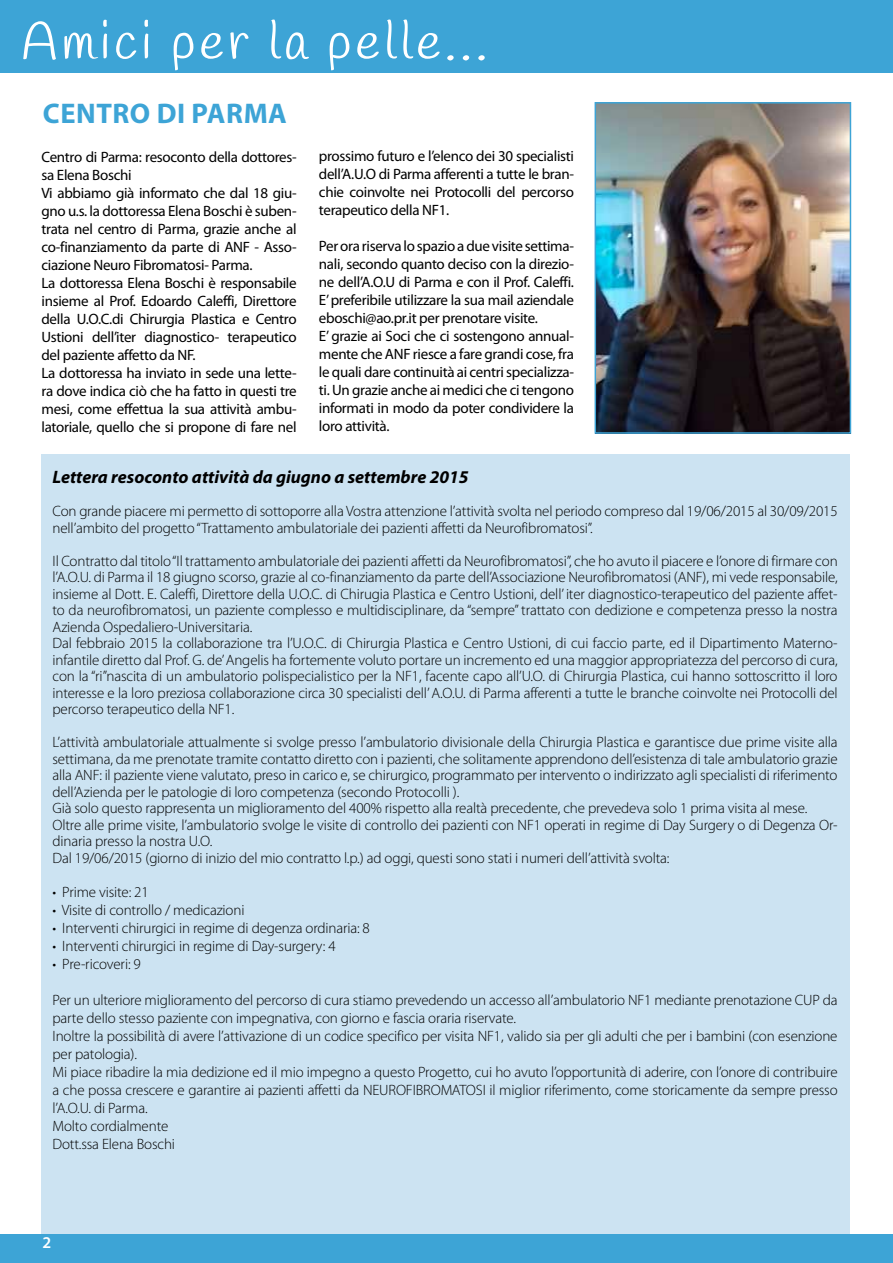
<style>
.page{position:relative;width:893px;height:1263px;background:#fff}
.page>*{position:absolute;margin:0;border:0;box-sizing:border-box;transform-origin:0 0}
.t1{font:52.5px "Handlee";letter-spacing:.07em;color:#fff}
.t2{font:700 28.5px "Myriad Pro";letter-spacing:.02em;color:#3da4d6}
.t3{font:italic 700 18px "Myriad Pro";color:#000}
.t4{font:600 16.5px "Myriad Pro";color:#fff}
.t5{font:300 15px/16.5px "Myriad Pro";letter-spacing:-.01em;color:#000}
.t6{font:15px/18px "Myriad Pro";letter-spacing:-.02em;color:#000}
</style>
<div class="page">
<div style="left:0;top:1234px;width:893px;height:29px;background:#3da4d6"></div>
<div style="left:0;top:0;width:893px;height:72px;background:#3da4d6"></div>
<div style="left:41px;top:454px;width:809px;height:780px;background:#cce3f2"></div>
<img style="left:598px;top:105px;width:250px;height:326px">
<div style="left:595px;top:102px;width:256px;height:332px;border:2px solid #3da4d6"></div>
<h1 class="t1" style="left:21px;top:10px;width:468px">Amici per la pelle...</h1>
<h2 class="t2" style="left:43px;top:95px;width:246px">CENTRO DI PARMA</h2>
<p class="t6" style="left:319px;top:146px;width:257px;text-align:justify">prossimo futuro e l’elenco dei 30 specialisti dell’A.U.O di Parma afferenti a tutte le bran&shy;chie coinvolte nei Protocolli del percorso terapeutico della NF1.</p>
<p class="t6" style="left:319px;top:236px;width:257px">Per ora riserva lo spazio a due visite settima&shy;nali, secondo quanto deciso con la direzio&shy;ne dell’A.O.U di Parma e con il Prof. Caleffi.<br>E’ preferibile utilizzare la sua mail aziendale eboschi@ao.pr.it per prenotare visite.<br>E’ grazie ai Soci che ci sostengono annual&shy;mente che ANF riesce a fare grandi cose, fra le quali dare continuità ai centri specializza&shy;ti. Un grazie anche ai medici che ci tengono informati in modo da poter condividere la loro attività.</p>
<p class="t6" style="left:41px;top:147px;width:257px">Centro di Parma: resoconto della dottores&shy;sa Elena Boschi<br>Vi abbiamo già informato che dal 18 giu&shy;gno u.s. la dottoressa Elena Boschi è suben&shy;trata nel centro di Parma, grazie anche al co-finanziamento da parte di ANF - Asso&shy;ciazione Neuro Fibromatosi- Parma.<br>La dottoressa Elena Boschi è responsabile insieme al Prof. Edoardo Caleffi, Direttore della U.O.C.di Chirurgia Plastica e Centro Ustioni dell’iter diagnostico- terapeutico del paziente affetto da NF.<br>La dottoressa ha inviato in sede una lette&shy;ra dove indica ciò che ha fatto in questi tre mesi, come effettua la sua attività ambu&shy;latoriale, quello che si propone di fare nel</p>
<p class="t3" style="left:52px;top:465px;width:418px">Lettera resoconto attività da giugno a settembre 2015</p>
<p class="t5" style="left:52px;top:503px;width:787px">Con grande piacere mi permetto di sottoporre alla Vostra attenzione l’attività svolta nel periodo compreso dal 19/06/2015 al 30/09/2015 nell’ambito del progetto “Trattamento ambulatoriale dei pazienti affetti da Neurofibromatosi”.</p>
<p class="t5" style="left:52px;top:553px;width:787px">Il Contratto dal titolo “Il trattamento ambulatoriale dei pazienti affetti da Neurofibromatosi”, che ho avuto il piacere e l’onore di firmare con l’A.O.U. di Parma il 18 giugno scorso, grazie al co-finanziamento da parte dell’Associazione Neurofibromatosi (ANF), mi vede responsabile, insieme al Dott. E. Caleffi, Direttore della U.O.C. di Chirugia Plastica e Centro Ustioni, dell’ iter diagnostico-terapeutico del paziente affet&shy;to da neurofibromatosi, un paziente complesso e multidisciplinare, da “sempre” trattato con dedizione e competenza presso la nostra Azienda Ospedaliero-Universitaria.<br>Dal febbraio 2015 la collaborazione tra l’U.O.C. di Chirurgia Plastica e Centro Ustioni, di cui faccio parte, ed il Dipartimento Materno&shy;infantile diretto dal Prof. G. de’ Angelis ha fortemente voluto portare un incremento ed una maggior appropriatezza del percorso di cura, con la “ri”nascita di un ambulatorio polispecialistico per la NF1, facente capo all’U.O. di Chirurgia Plastica, cui hanno sottoscritto il loro interesse e la loro preziosa collaborazione circa 30 specialisti dell’ A.O.U. di Parma afferenti a tutte le branche coinvolte nei Protocolli del percorso terapeutico della NF1.</p>
<p class="t5" style="left:52px;top:734px;width:787px">L’attività ambulatoriale attualmente si svolge presso l’ambulatorio divisionale della Chirurgia Plastica e garantisce due prime visite alla settimana, da me prenotate tramite contatto diretto con i pazienti, che solitamente apprendono dell’esistenza di tale ambulatorio grazie alla ANF: il paziente viene valutato, preso in carico e, se chirurgico, programmato per intervento o indirizzato agli specialisti di riferimento dell’Azienda per le patologie di loro competenza (secondo Protocolli ).<br>Già solo questo rappresenta un miglioramento del 400% rispetto alla realtà precedente, che prevedeva solo 1 prima visita al mese.<br>Oltre alle prime visite, l’ambulatorio svolge le visite di controllo dei pazienti con NF1 operati in regime di Day Surgery o di Degenza Or&shy;dinaria presso la nostra U.O.<br>Dal 19/06/2015 (giorno di inizio del mio contratto l.p.) ad oggi, questi sono stati i numeri dell’attività svolta:</p>
<p class="t5" style="left:52px;top:884px;width:98px">• Prime visite: 21</p>
<p class="t5" style="left:52px;top:902px;width:193px">• Visite di controllo / medicazioni</p>
<p class="t5" style="left:52px;top:920px;width:319px">• Interventi chirurgici in regime di degenza ordinaria: 8</p>
<p class="t5" style="left:52px;top:938px;width:285px">• Interventi chirurgici in regime di Day-surgery: 4</p>
<p class="t5" style="left:52px;top:956px;width:90px">• Pre-ricoveri: 9</p>
<p class="t5" style="left:52px;top:991px;width:787px;line-height:18px">Per un ulteriore miglioramento del percorso di cura stiamo prevedendo un accesso all’ambulatorio NF1 mediante prenotazione CUP da parte dello stesso paziente con impegnativa, con giorno e fascia oraria riservate.<br>Inoltre la possibilità di avere l’attivazione di un codice specifico per visita NF1, valido sia per gli adulti che per i bambini (con esenzione per patologia).<br>Mi piace ribadire la mia dedizione ed il mio impegno a questo Progetto, cui ho avuto l’opportunità di aderire, con l’onore di contribuire a che possa crescere e garantire ai pazienti affetti da NEUROFIBROMATOSI il miglior riferimento, come storicamente da sempre presso l’A.O.U. di Parma.<br>Molto cordialmente<br>Dott.ssa Elena Boschi</p>
<p class="t4" style="left:43px;top:1232px;width:10px">2</p>
</div>
